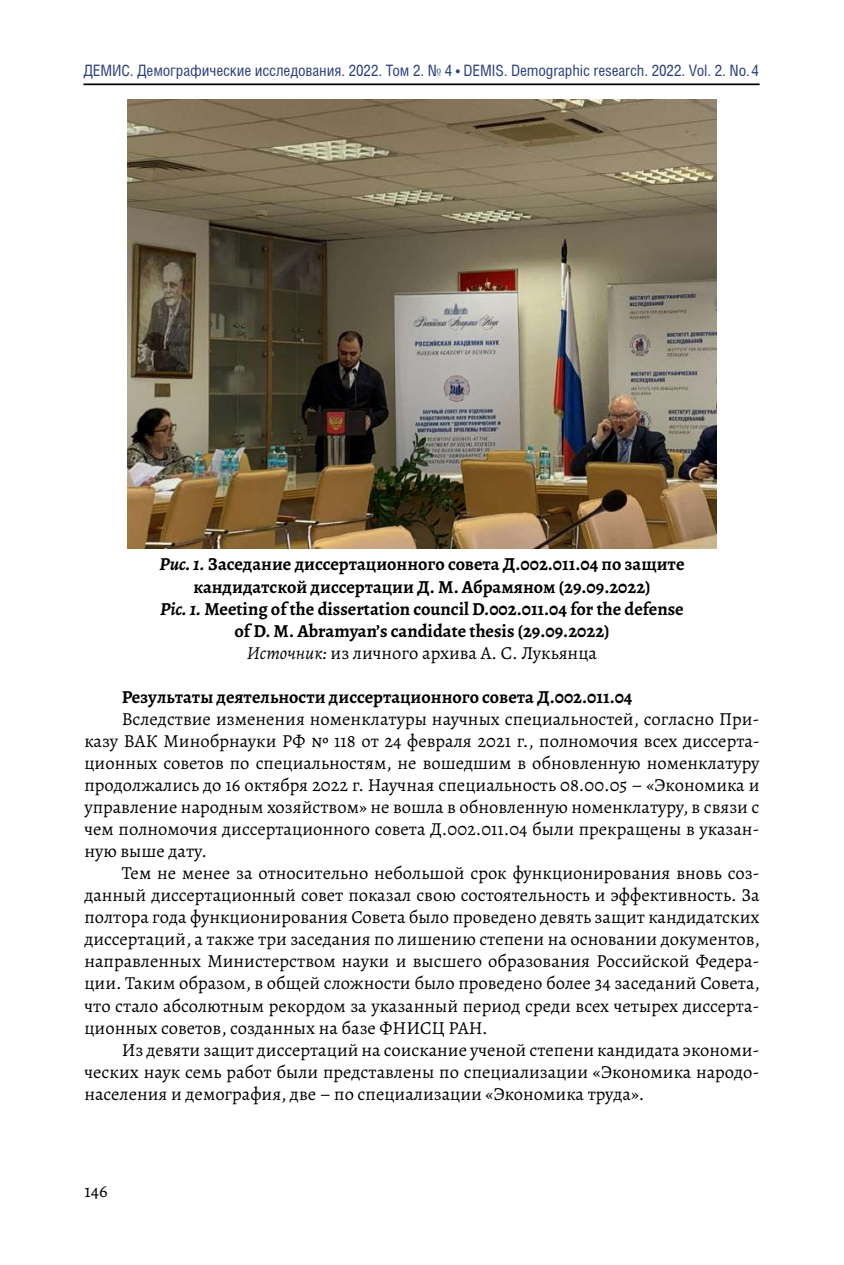
<style>
.page{position:relative;width:844px;height:1265px;background:#fff}
.page>*{position:absolute;margin:0;border:0;box-sizing:border-box;transform-origin:0 0}
.t1{font:18.38px/22.1px "Alegreya";color:#000;text-align:justify}
.t2{font:700 18.38px/22.1px "Alegreya";color:#000;text-align:center}
.t3{font:15.75px "Helios Cond";letter-spacing:-.005em;color:#2b3f75}
.s1{font-style:italic}
.s2{font-weight:400;font-style:italic}
.s3{font-weight:400}
</style>
<div class="page">
<hr style="left:83px;top:83px;width:676px;height:2px;background:#000">
<img style="left:127px;top:99px;width:589px;height:449px">
<p class="t3" style="left:83px;top:61px;width:677px">ДЕМИС. Демографические исследования. 2022. Том 2. № 4 • DEMIS. Demographic research. 2022. Vol. 2. No.4</p>
<p class="t2" style="left:159px;top:553px;width:526px"><span class="s1">Рис. 1.</span> Заседание диссертационного совета Д.002.011.04 по защите кандидатской диссертации Д. М. Абрамяном (29.09.2022)<br><span class="s1">Pic. 1.</span> Meeting of the dissertation council D.002.011.04 for the defense of D. M. Abramyan’s candidate thesis (29.09.2022)<br><span class="s2">Источник:</span> <span class="s3">из личного архива А. С. Лукьянца</span></p>
<p class="t2" style="left:122px;top:685px;width:512px">Результаты деятельности диссертационного совета Д.002.011.04</p>
<p class="t1" style="left:84px;top:708px;width:677px;text-indent:37px">Вследствие изменения номенклатуры научных специальностей, согласно При&shy;казу ВАК Минобрнауки РФ № 118 от 24 февраля 2021 г., полномочия всех диссерта&shy;ционных советов по специальностям, не вошедшим в обновленную номенклатуру продолжались до 16 октября 2022 г. Научная специальность 08.00.05 – «Экономика и управление народным хозяйством» не вошла в обновленную номенклатуру, в связи с чем полномочия диссертационного совета Д.002.011.04 были прекращены в указан&shy;ную выше дату.</p>
<p class="t1" style="left:84px;top:862px;width:677px;text-indent:37px">Тем не менее за относительно небольшой срок функционирования вновь соз&shy;данный диссертационный совет показал свою состоятельность и эффективность. За полтора года функционирования Совета было проведено девять защит кандидатских диссертаций, а также три заседания по лишению степени на основании документов, направленных Министерством науки и высшего образования Российской Федера&shy;ции. Таким образом, в общей сложности было проведено более 34 заседаний Совета, что стало абсолютным рекордом за указанный период среди всех четырех диссерта&shy;ционных советов, созданных на базе ФНИСЦ РАН.</p>
<p class="t1" style="left:84px;top:1038px;width:676px;text-indent:37px">Из девяти защит диссертаций на соискание ученой степени кандидата экономи&shy;ческих наук семь работ были представлены по специализации «Экономика народо&shy;населения и демография, две – по специализации «Экономика труда».</p>
<p class="t1" style="left:84px;top:1180px;width:25px">146</p>
</div>
